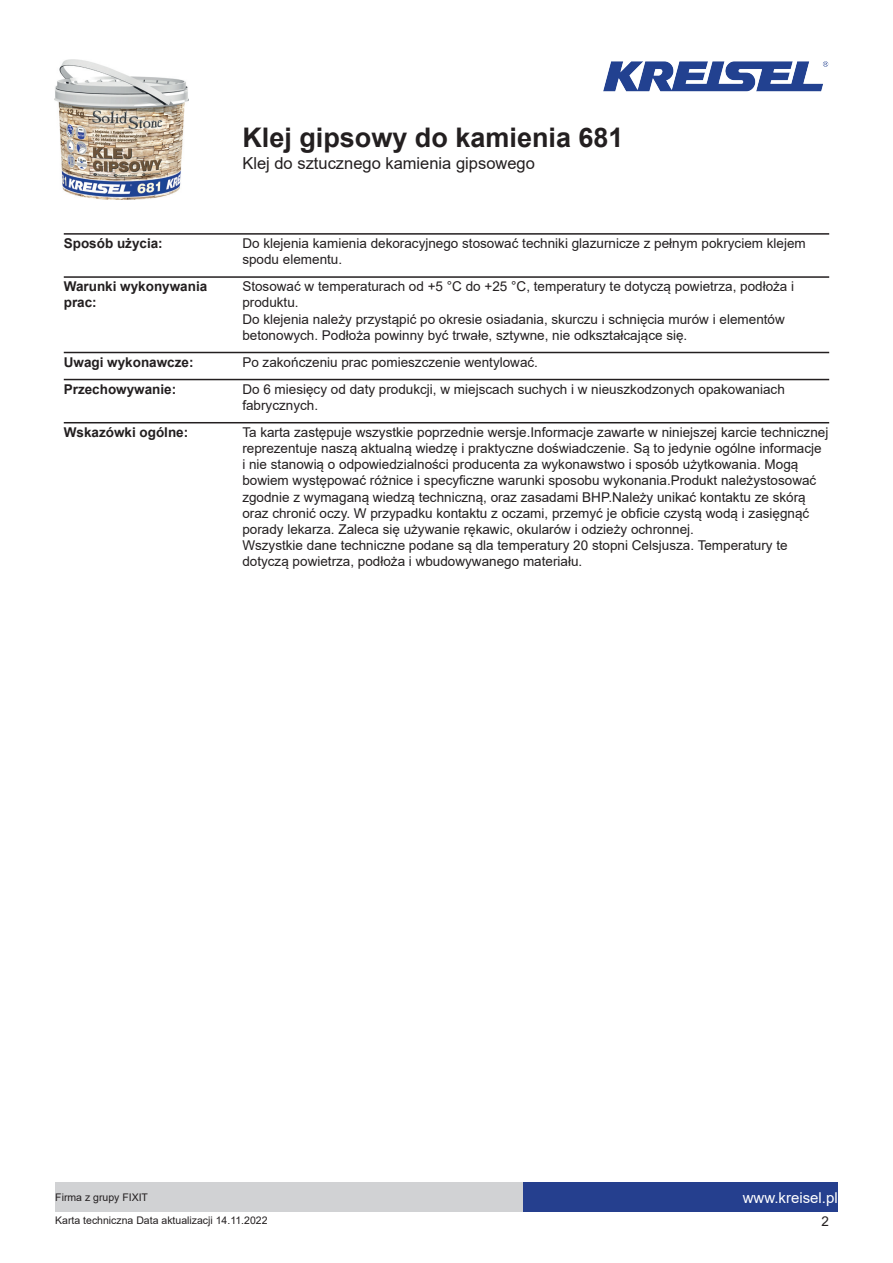
<style>
.page{position:relative;width:893px;height:1263px;background:#fff}
.page>*{position:absolute;margin:0;border:0;box-sizing:border-box;transform-origin:0 0}
.t1{font:700 27px "Arial";color:#231f20}
.t2{font:16.5px "Arial";color:#231f20}
.t3{font:15px "Arial";color:#fff}
.t4{font:13.5px/16.2px "Arial";color:#231f20}
.t5{font:700 13.5px/16.2px "Arial";color:#231f20}
.t6{font:10.5px "Arial";color:#231f20}
</style>
<div class="page">
<img style="left:54px;top:60px;width:134px;height:140px">
<img style="left:603px;top:61px;width:226px;height:31px">
<div style="left:523px;top:1182px;width:315px;height:30px;background:#253f8e"></div>
<div style="left:55px;top:1182px;width:468px;height:30px;background:#d1d2d4"></div>
<hr style="left:64px;top:233px;width:765px;height:2px;background:#231f20">
<hr style="left:64px;top:276px;width:765px;height:2px;background:#231f20">
<hr style="left:64px;top:352px;width:765px;height:1px;background:#231f20">
<hr style="left:64px;top:379px;width:765px;height:1px;background:#231f20">
<hr style="left:64px;top:422px;width:765px;height:1px;background:#231f20">
<h1 class="t1" style="left:242px;top:119px;width:383px">Klej gipsowy do kamienia 681</h1>
<p class="t2" style="left:242px;top:152px;width:294px">Klej do sztucznego kamienia gipsowego</p>
<p class="t5" style="left:64px;top:235px;width:101px">Sposób użycia:</p>
<p class="t4" style="left:242px;top:235px;width:565px">Do klejenia kamienia dekoracyjnego stosować techniki glazurnicze z pełnym pokryciem klejem spodu elementu.</p>
<p class="t5" style="left:64px;top:278px;width:145px">Warunki wykonywania prac:</p>
<p class="t4" style="left:242px;top:278px;width:553px">Stosować w temperaturach od +5 °C do +25 °C, temperatury te dotyczą powietrza, podłoża i produktu.<br>Do klejenia należy przystąpić po okresie osiadania, skurczu i schnięcia murów i elementów betonowych. Podłoża powinny być trwałe, sztywne, nie odkształcające się.</p>
<p class="t5" style="left:64px;top:354px;width:131px">Uwagi wykonawcze:</p>
<p class="t4" style="left:242px;top:354px;width:297px">Po zakończeniu prac pomieszczenie wentylować.</p>
<p class="t5" style="left:64px;top:381px;width:114px">Przechowywanie:</p>
<p class="t4" style="left:242px;top:381px;width:544px">Do 6 miesięcy od daty produkcji, w miejscach suchych i w nieuszkodzonych opakowaniach fabrycznych.</p>
<p class="t5" style="left:64px;top:424px;width:126px">Wskazówki ogólne:</p>
<p class="t4" style="left:242px;top:424px;width:587px">Ta karta zastępuje wszystkie poprzednie wersje.Informacje zawarte w niniejszej karcie technicznej reprezentuje naszą aktualną wiedzę i praktyczne doświadczenie. Są to jedynie ogólne informacje<br>i nie stanowią o odpowiedzialności producenta za wykonawstwo i sposób użytkowania. Mogą bowiem występować różnice i specyficzne warunki sposobu wykonania.Produkt należystosować zgodnie z wymaganą wiedzą techniczną, oraz zasadami BHP.Należy unikać kontaktu ze skórą oraz chronić oczy. W przypadku kontaktu z oczami, przemyć je obficie czystą wodą i zasięgnąć porady lekarza. Zaleca się używanie rękawic, okularów i odzieży ochronnej.<br>Wszystkie dane techniczne podane są dla temperatury 20 stopni Celsjusza. Temperatury te dotyczą powietrza, podłoża i wbudowywanego materiału.</p>
<p class="t6" style="left:55px;top:1190px;width:94px">Firma z grupy FIXIT</p>
<p class="t3" style="left:743px;top:1187px;width:97px">www.kreisel.pl</p>
<p class="t6" style="left:55px;top:1213px;width:214px">Karta techniczna Data aktualizacji 14.11.2022</p>
<p class="t4" style="left:821px;top:1213px;width:9px">2</p>
</div>
